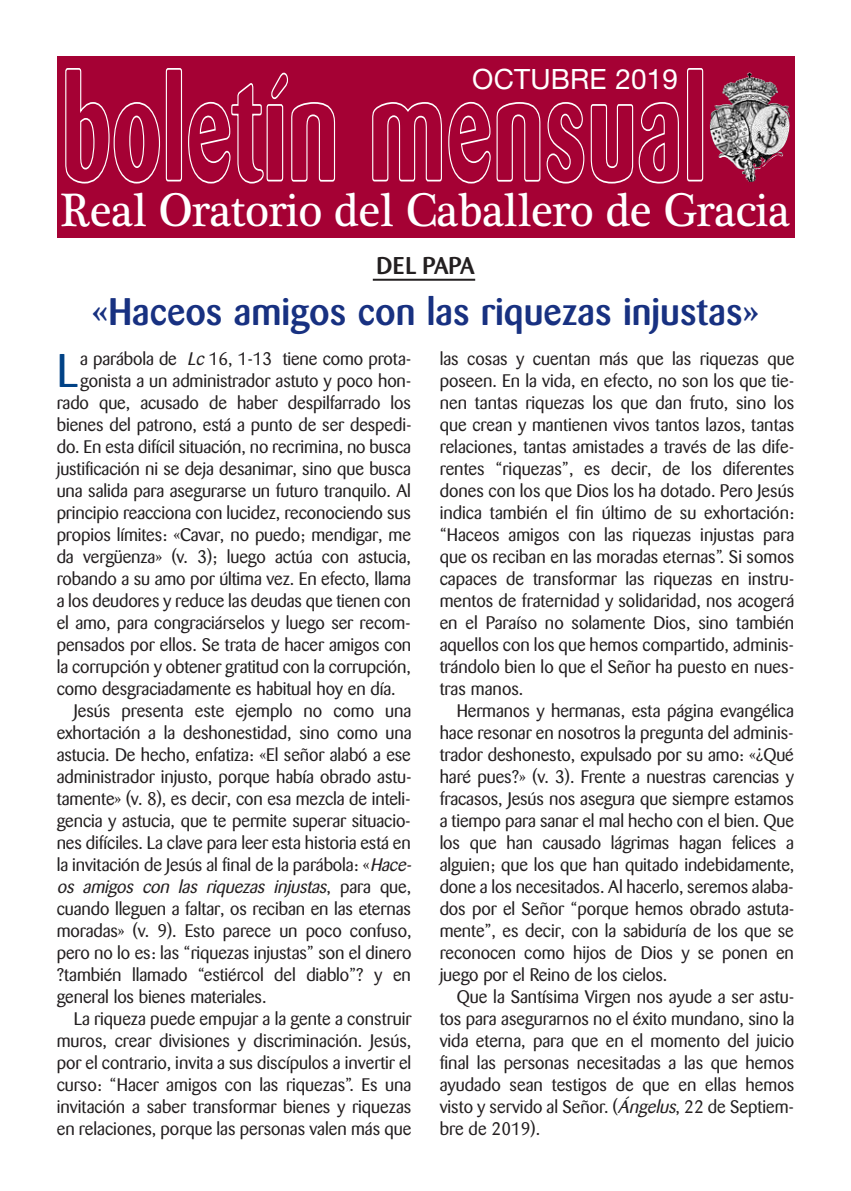
<style>
.page{position:relative;width:851px;height:1191px;background:#fff}
.page>*{position:absolute;margin:0;border:0;box-sizing:border-box;transform-origin:0 0}
.t1{font:48px "Plantagenet Cherokee";letter-spacing:-.015em;color:#fff;scale:.94 1}
.t2{font:46.6px "Barmeno";color:#014286}
.t3{font:500 38px "Barmeno";color:#183181}
.t4{font:28px "Helvetica Neue";letter-spacing:.005em;color:#fff}
.t5{font:500 24px "Barmeno";color:#231f20}
.t6{font:18px/22px "Barmeno";letter-spacing:-.005em;color:#231f20;text-align:justify}
.t7{font:italic 18px "Barmeno";color:#231f20}
.s1{font-style:italic}
.s2{font-style:normal}
</style>
<div class="page">
<div style="left:57px;top:57px;width:737px;height:181px;background:#a50134"></div>
<svg style="left:65px;top:68px;width:270px;height:116px"></svg>
<svg style="left:372px;top:101px;width:307px;height:83px"></svg>
<svg style="left:687px;top:68px;width:16px;height:114px"></svg>
<img style="left:709px;top:73px;width:73px;height:109px">
<hr style="left:373px;top:279px;width:102px;height:2px;background:#231f20">
<h3 class="t4" style="left:472px;top:62px;width:207px">OCTUBRE 2019</h3>
<h1 class="t1" style="left:60px;top:182px;width:778px">Real Oratorio del Caballero de Gracia</h1>
<h3 class="t5" style="left:376px;top:255px;width:100px">DEL PAPA</h3>
<h3 class="t3" style="left:92px;top:296px;width:668px">«Haceos amigos con las riquezas injustas»</h3>
<h2 class="t2" style="left:57px;top:351px;width:23px">L</h2>
<p class="t6" style="left:80px;top:349px;width:332px">a parábola de <span class="s1">Lc</span>16, 1-13 tiene como prota-</p>
<p class="t6" style="left:80px;top:371px;width:333px">gonista a un administrador astuto y poco hon-</p>
<p class="t6" style="left:57px;top:393px;width:356px">rado que, acusado de haber despilfarrado los</p>
<p class="t6" style="left:57px;top:415px;width:356px">bienes del patrono, está a punto de ser despedi-</p>
<p class="t6" style="left:57px;top:437px;width:356px">do. En esta difícil situación, no recrimina, no busca</p>
<p class="t6" style="left:57px;top:459px;width:355px">justificación ni se deja desanimar, sino que busca</p>
<p class="t6" style="left:57px;top:481px;width:356px">una salida para asegurarse un futuro tranquilo. Al</p>
<p class="t6" style="left:57px;top:503px;width:355px">principio reacciona con lucidez, reconociendo sus</p>
<p class="t6" style="left:57px;top:525px;width:356px">propios límites: «Cavar, no puedo; mendigar, me</p>
<p class="t6" style="left:57px;top:547px;width:355px">da vergüenza» (v. 3); luego actúa con astucia,</p>
<p class="t6" style="left:57px;top:569px;width:356px">robando a su amo por última vez. En efecto, llama</p>
<p class="t6" style="left:57px;top:591px;width:356px">a los deudores y reduce las deudas que tienen con</p>
<p class="t6" style="left:57px;top:613px;width:355px">el amo, para congraciárselos y luego ser recom-</p>
<p class="t6" style="left:57px;top:635px;width:356px">pensados por ellos. Se trata de hacer amigos con</p>
<p class="t6" style="left:57px;top:657px;width:356px">la corrupción y obtener gratitud con la corrupción,</p>
<p class="t6" style="left:57px;top:679px;width:340px">como desgraciadamente es habitual hoy en día.</p>
<p class="t6" style="left:74px;top:701px;width:339px">Jesús presenta este ejemplo no como una</p>
<p class="t6" style="left:57px;top:723px;width:356px">exhortación a la deshonestidad, sino como una</p>
<p class="t6" style="left:57px;top:745px;width:355px">astucia. De hecho, enfatiza: «El señor alabó a ese</p>
<p class="t6" style="left:57px;top:767px;width:356px">administrador injusto, porque había obrado astu-</p>
<p class="t6" style="left:57px;top:789px;width:355px">tamente» (v. 8), es decir, con esa mezcla de inteli-</p>
<p class="t6" style="left:57px;top:811px;width:355px">gencia y astucia, que te permite superar situacio-</p>
<p class="t6" style="left:57px;top:833px;width:355px">nes difíciles. La clave para leer esta historia está en</p>
<p class="t6" style="left:57px;top:855px;width:360px">la invitación de Jesús al final de la parábola: «<span class="s1">Hace-</span></p>
<p class="t7" style="left:57px;top:879px;width:356px">os amigos con las riquezas injustas<span class="s2">, p a r a q u e ,</span></p>
<p class="t6" style="left:57px;top:899px;width:355px">cuando lleguen a faltar, os reciban en las eternas</p>
<p class="t6" style="left:57px;top:921px;width:356px">moradas» (v. 9). Esto parece un poco confuso,</p>
<p class="t6" style="left:57px;top:943px;width:356px">pero no lo es: las “riquezas injustas” son el dinero</p>
<p class="t6" style="left:57px;top:965px;width:355px">?también llamado “estiércol del diablo”? y en</p>
<p class="t6" style="left:57px;top:987px;width:211px">general los bienes materiales.</p>
<p class="t6" style="left:74px;top:1009px;width:339px">La riqueza puede empujar a la gente a construir</p>
<p class="t6" style="left:57px;top:1031px;width:356px">muros, crear divisiones y discriminación. Jesús,</p>
<p class="t6" style="left:57px;top:1053px;width:356px">por el contrario, invita a sus discípulos a invertir el</p>
<p class="t6" style="left:57px;top:1075px;width:356px">curso: “Hacer amigos con las riquezas”. Es una</p>
<p class="t6" style="left:57px;top:1097px;width:356px">invitación a saber transformar bienes y riquezas</p>
<p class="t6" style="left:57px;top:1119px;width:356px">en relaciones, porque las personas valen más que</p>
<p class="t6" style="left:439px;top:349px;width:356px">las cosas y cuentan más que las riquezas que poseen. En la vida, en efecto, no son los que tie&shy;nen tantas riquezas los que dan fruto, sino los que crean y mantienen vivos tantos lazos, tantas relaciones, tantas amistades a través de las dife&shy;rentes “riquezas”, es decir, de los diferentes dones con los que Dios los ha dotado. Pero Jesús indica también el fin último de su exhortación: “Haceos amigos con las riquezas injustas para que os reciban en las moradas eternas”. Si somos capaces de transformar las riquezas en instru&shy;mentos de fraternidad y solidaridad, nos acogerá en el Paraíso no solamente Dios, sino también aquellos con los que hemos compartido, adminis&shy;trándolo bien lo que el Señor ha puesto en nues&shy;tras manos.</p>
<p class="t6" style="left:439px;top:701px;width:356px;text-indent:17px">Hermanos y hermanas, esta página evangélica hace resonar en nosotros la pregunta del adminis&shy;trador deshonesto, expulsado por su amo: «¿Qué haré pues?» (v. 3). Frente a nuestras carencias y fracasos, Jesús nos asegura que siempre estamos a tiempo para sanar el mal hecho con el bien. Que los que han causado lágrimas hagan felices a alguien; que los que han quitado indebidamente, done a los necesitados. Al hacerlo, seremos alaba&shy;dos por el Señor “porque hemos obrado astuta&shy;mente”, es decir, con la sabiduría de los que se reconocen como hijos de Dios y se ponen en juego por el Reino de los cielos.</p>
<p class="t6" style="left:439px;top:987px;width:356px;text-indent:17px">Que la Santísima Virgen nos ayude a ser astu&shy;tos para asegurarnos no el éxito mundano, sino la vida eterna, para que en el momento del juicio final las personas necesitadas a las que hemos ayudado sean testigos de que en ellas hemos visto y servido al Señor. (<span class="s1">Ángelus</span>, 22 de Septiem&shy;bre de 2019).</p>
</div>
